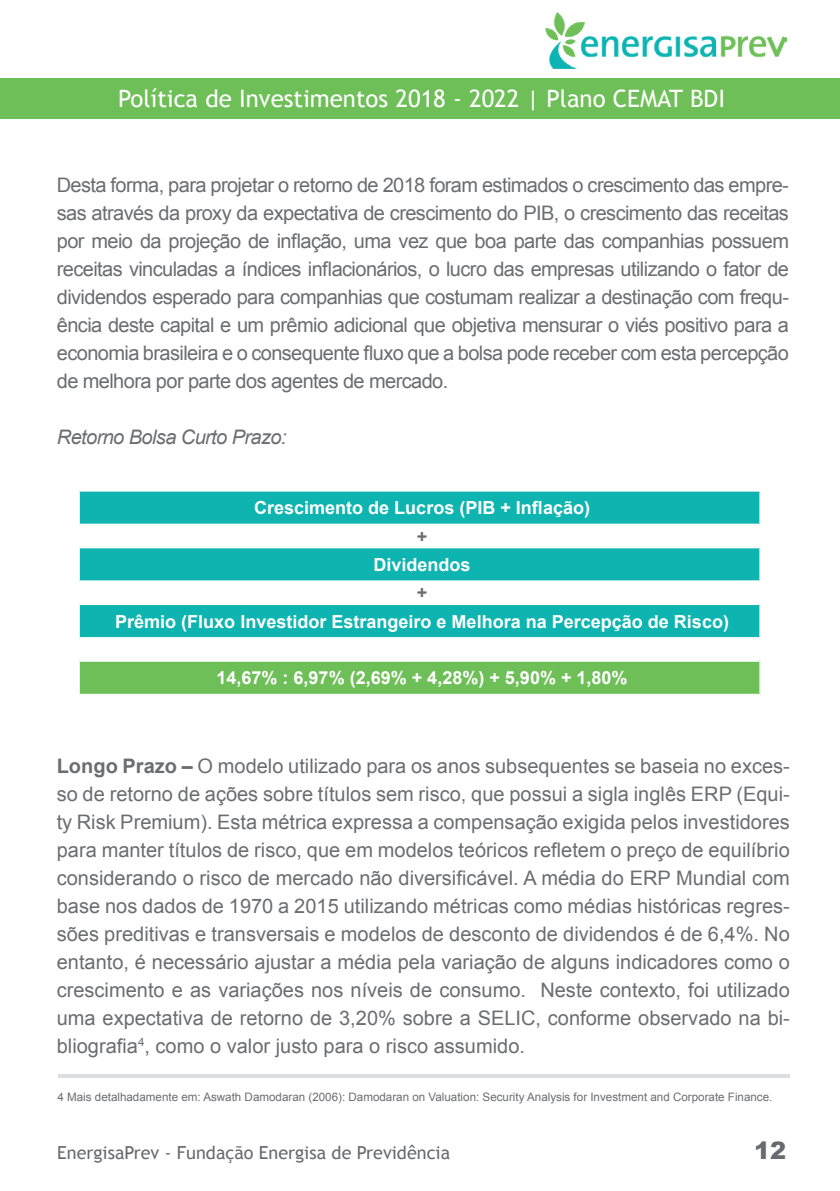
<style>
.page{position:relative;width:840px;height:1191px;background:#fff}
.page>*{position:absolute;margin:0;border:0;box-sizing:border-box;transform-origin:0 0}
.t1{font:24px "Trebuchet MS";color:#fff}
.t2{font:900 24px "Arial";color:#696a6d}
.t3{font:20px/28px "Arial";letter-spacing:-.015em;color:#6c6d70;text-align:justify}
.t4{font:italic 20px "Arial";letter-spacing:-.03em;color:#6c6d70}
.t5{font:700 18px "Arial";color:#fff}
.t6{font:18px "Trebuchet MS";color:#696a6d}
.t7{font:700 18px "Arial";color:#6c6d70}
.t8{font:11.6px "Arial";color:#6c6d70}
.s1{font-weight:700}
</style>
<div class="page">
<img style="left:545px;top:13px;width:240px;height:55px">
<div style="left:0;top:79px;width:839px;height:40px;background:#6ebf58"></div>
<svg style="left:80px;top:491px;width:679px;height:146px;fill:#0db4b0"></svg>
<div style="left:79px;top:661px;width:680px;height:34px;background:#6ebf58"></div>
<hr style="left:80px;top:523px;width:679px;height:2px;background:#fff">
<hr style="left:80px;top:546px;width:679px;height:2px;background:#fff">
<hr style="left:80px;top:580px;width:679px;height:2px;background:#fff">
<hr style="left:80px;top:603px;width:679px;height:2px;background:#fff">
<hr style="left:80px;top:660px;width:679px;height:2px;background:#fff">
<hr style="left:78px;top:694px;width:682px;height:2px;background:#fff">
<hr style="left:78px;top:661px;width:2px;height:33px;background:#fff">
<hr style="left:58px;top:1074px;width:731px;height:3px;background:#dcdddf">
<p class="t1" style="left:118px;top:84px;width:608px">Política de Investimentos 2018 - 2022 | Plano CEMAT BDI</p>
<p class="t3" style="left:57px;top:171px;width:733px">Desta forma, para projetar o retorno de 2018 foram estimados o crescimento das empre&shy;sas através da proxy da expectativa de crescimento do PIB, o crescimento das receitas por meio da projeção de inflação, uma vez que boa parte das companhias possuem receitas vinculadas a índices inflacionários, o lucro das empresas utilizando o fator de dividendos esperado para companhias que costumam realizar a destinação com frequ&shy;ência deste capital e um prêmio adicional que objetiva mensurar o viés positivo para a economia brasileira e o consequente fluxo que a bolsa pode receber com esta percepção de melhora por parte dos agentes de mercado.</p>
<p class="t4" style="left:57px;top:424px;width:231px">Retorno Bolsa Curto Prazo:</p>
<p class="t5" style="left:254px;top:496px;width:337px">Crescimento de Lucros (PIB + Inflação)</p>
<p class="t7" style="left:416px;top:524px;width:12px">+</p>
<p class="t5" style="left:373px;top:552px;width:99px">Dividendos</p>
<p class="t7" style="left:416px;top:581px;width:12px">+</p>
<p class="t5" style="left:115px;top:609px;width:615px">Prêmio (Fluxo Investidor Estrangeiro e Melhora na Percepção de Risco)</p>
<p class="t5" style="left:216px;top:666px;width:412px">14,67% : 6,97% (2,69% + 4,28%) + 5,90% + 1,80%</p>
<p class="t3" style="left:57px;top:752px;width:734px"><span class="s1">Longo Prazo –</span> O modelo utilizado para os anos subsequentes se baseia no exces&shy;so de retorno de ações sobre títulos sem risco, que possui a sigla inglês ERP (Equi&shy;ty Risk Premium). Esta métrica expressa a compensação exigida pelos investidores para manter títulos de risco, que em modelos teóricos refletem o preço de equilíbrio considerando o risco de mercado não diversificável. A média do ERP Mundial com base nos dados de 1970 a 2015 utilizando métricas como médias históricas regres&shy;sões preditivas e transversais e modelos de desconto de dividendos é de 6,4%. No entanto, é necessário ajustar a média pela variação de alguns indicadores como o crescimento e as variações nos níveis de consumo. Neste contexto, foi utilizado uma expectativa de retorno de 3,20% sobre a SELIC, conforme observado na bi&shy;bliografia<sup>4</sup>, como o valor justo para o risco assumido.</p>
<p class="t8" style="left:57px;top:1089px;width:716px">4 Mais detalhadamente em: Aswath Damodaran (2006): Damodaran on Valuation: Security Analysis for Investment and Corporate Finance.</p>
<p class="t6" style="left:57px;top:1141px;width:394px">EnergisaPrev - Fundação Energisa de Previdência</p>
<p class="t2" style="left:753px;top:1133px;width:34px">12</p>
</div>
